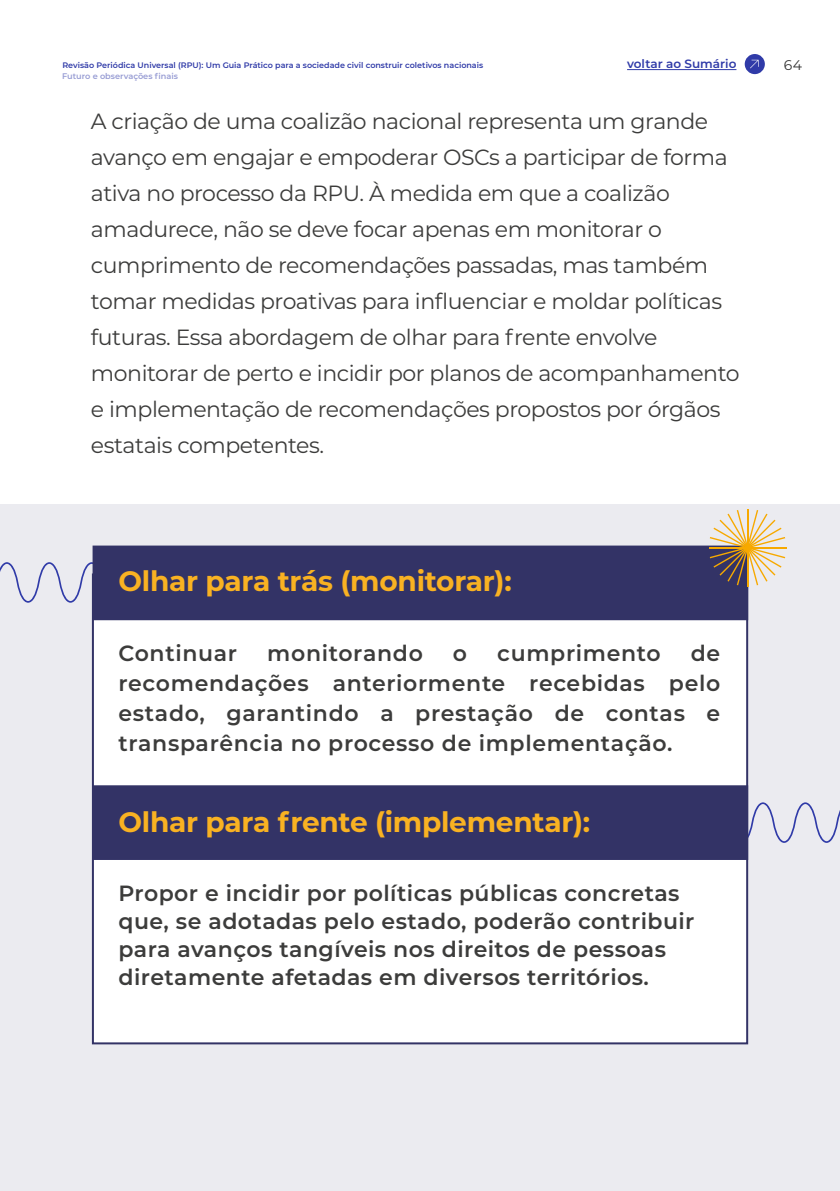
<style>
.page{position:relative;width:840px;height:1191px;background:#fff}
.page>*{position:absolute;margin:0;border:0;box-sizing:border-box;transform-origin:0 0}
.t1{font:700 28px "Montserrat";letter-spacing:-.01em;color:#f9b222}
.t2{font:22px/36px "Montserrat";letter-spacing:-.02em;color:#3c3c3b}
.t3{font:600 22px/30px "Montserrat";letter-spacing:.02em;color:#3c3c3b;text-align:justify}
.t4{font:14px "Montserrat";color:#000}
.t5{font:600 12px "Montserrat";color:#303ba8}
.t6{font:600 8.2px "Montserrat";color:#989dd4}
.t7{font:600 8px "Montserrat";color:#303ba8}
</style>
<div class="page">
<hr style="left:626px;top:69px;width:110px;height:1px;background:#303ba8">
<svg style="left:744px;top:54px;width:20px;height:20px"></svg>
<svg style="left:749px;top:60px;width:9px;height:8px"></svg>
<div style="left:0;top:505px;width:839px;height:686px;background:#ebebf0"></div>
<svg style="left:0;top:562px;width:92px;height:40px"></svg>
<svg style="left:747px;top:802px;width:92px;height:41px"></svg>
<div style="left:93px;top:574px;width:653px;height:469px;background:#fff"></div>
<div style="left:92px;top:545px;width:655px;height:75px;background:#336;border:2px solid #336"></div>
<div style="left:92px;top:785px;width:655px;height:75px;background:#336;border:2px solid #336"></div>
<hr style="left:746px;top:509px;width:1px;height:77px;background:#f7a900">
<hr style="left:708px;top:547px;width:77px;height:1px;background:#f7a900">
<svg style="left:709px;top:510px;width:75px;height:75px"></svg>
<p class="t5" style="left:626px;top:56px;width:111px">voltar ao Sumário</p>
<p class="t7" style="left:62px;top:59px;width:422px">Revisão Periódica Universal (RPU): Um Guia Prático para a sociedade civil construir coletivos nacionais</p>
<p class="t4" style="left:782px;top:55px;width:20px">64</p>
<p class="t6" style="left:62px;top:70px;width:117px">Futuro e observações finais</p>
<p class="t2" style="left:91px;top:102px;width:650px">A criação de uma coalizão nacional representa um grande avanço em engajar e empoderar OSCs a participar de forma ativa no processo da RPU. À medida em que a coalizão amadurece, não se deve focar apenas em monitorar o cumprimento de recomendações passadas, mas também tomar medidas proativas para influenciar e moldar políticas futuras. Essa abordagem de olhar para frente envolve monitorar de perto e incidir por planos de acompanhamento e implementação de recomendações propostos por órgãos estatais competentes.</p>
<p class="t1" style="left:118px;top:561px;width:394px">Olhar para trás (monitorar):</p>
<p class="t3" style="left:118px;top:637px;width:120px">Continuar</p>
<p class="t3" style="left:267px;top:637px;width:157px">monitorando</p>
<p class="t3" style="left:452px;top:637px;width:16px">o</p>
<p class="t3" style="left:497px;top:637px;width:165px">cumprimento</p>
<p class="t3" style="left:118px;top:637px;width:603px;text-indent:572px">de recomendações anteriormente recebidas pelo estado, garantindo a prestação de contas e transparência no processo de implementação.</p>
<p class="t1" style="left:118px;top:801px;width:473px">Olhar para frente (implementar):</p>
<p class="t3" style="left:118px;top:878px;width:577px;line-height:28px;text-align:left">Propor e incidir por políticas públicas concretas que, se adotadas pelo estado, poderão contribuir para avanços tangíveis nos direitos de pessoas diretamente afetadas em diversos territórios.</p>
</div>
